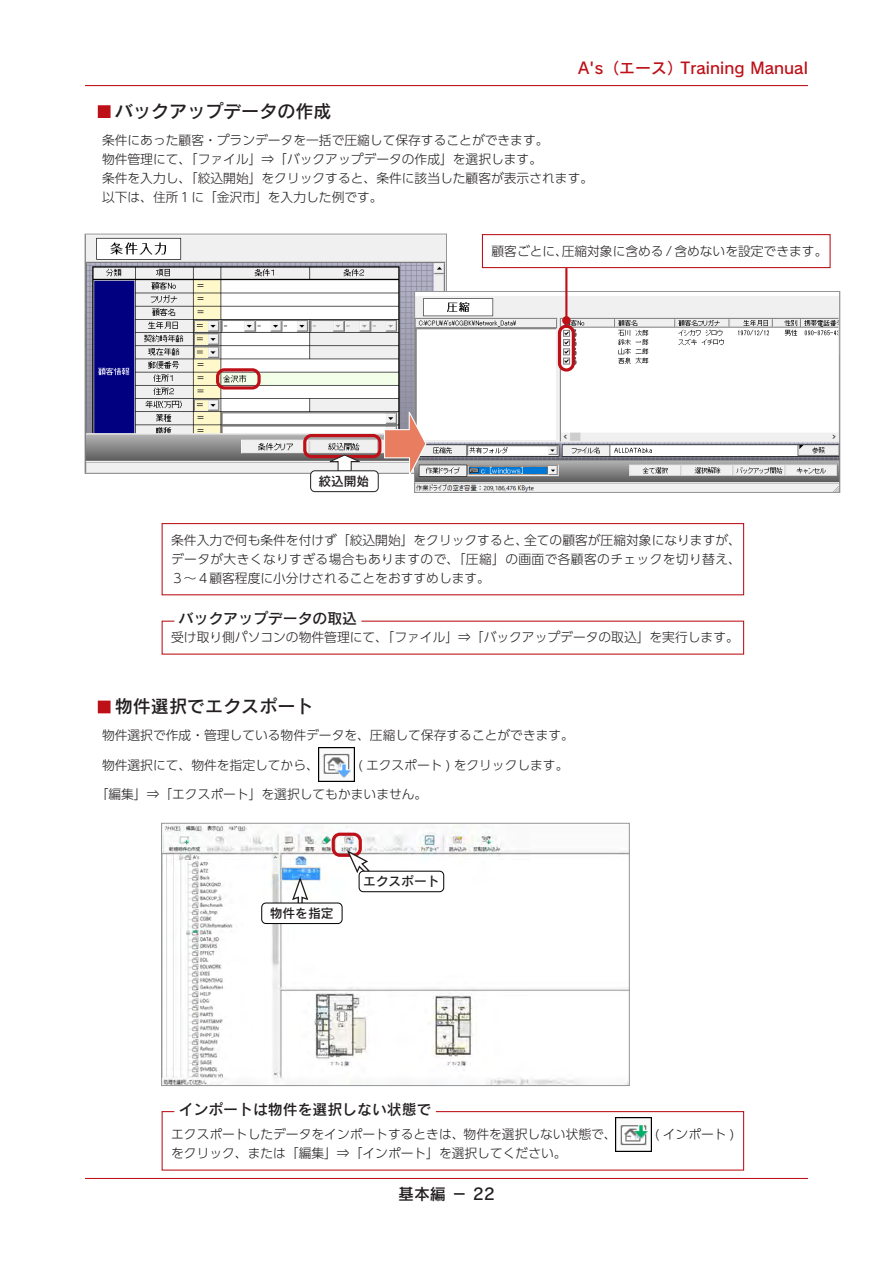
<style>
.page{position:relative;width:893px;height:1263px;background:#fff}
.page>*{position:absolute;margin:0;border:0;box-sizing:border-box;transform-origin:0 0}
.小見出し{font:18px "Rodin Pro N DB";color:#231f20}
.t1{font:15.9px "Rodin Pro N DB";color:#bd1018}
.t2{font:15.9px "Rodin Pro N DB";color:#231f20}
.参考上{font:14.85px "Rodin Pro N DB";color:#231f20}
.参考{font:300 12.75px/19.2px "UD Shin Go Pr 6 N";color:#231f20;text-align:justify}
.本文{font:300 12.75px "UD Shin Go Pr 6 N";color:#231f20}
.本文太字{font:12.75px "Rodin Pro N DB";color:#231f20}
</style>
<div class="page">
<hr style="left:85px;top:1178px;width:723px;height:1px;background:#bd1018">
<hr style="left:85px;top:85px;width:723px;height:1px;background:#bd1018">
<div style="left:98px;top:105px;width:234px;height:13px;background:#bd1018"></div>
<div style="left:111px;top:103px;width:225px;height:21px;background:#fff"></div>
<div style="left:98px;top:701px;width:216px;height:12px;background:#bd1018"></div>
<div style="left:111px;top:698px;width:207px;height:22px;background:#fff"></div>
<img style="left:319px;top:748px;width:36px;height:34px">
<img style="left:87px;top:236px;width:358px;height:235px">
<div style="left:85px;top:234px;width:362px;height:239px;border:1px solid #939598"></div>
<img style="left:416px;top:293px;width:422px;height:198px">
<div style="left:414px;top:291px;width:426px;height:202px;border:1px solid #939598"></div>
<div style="left:162px;top:523px;width:582px;height:72px;border:1px solid #bd1018"></div>
<img style="left:163px;top:825px;width:465px;height:259px">
<div style="left:161px;top:823px;width:469px;height:263px;border:1px solid #939598"></div>
<svg style="left:291px;top:877px;width:18px;height:26px"></svg>
<div style="left:262px;top:903px;width:80px;height:20px;background:#fff;border-radius:4px"></div>
<div style="left:261px;top:903px;width:81px;height:21px;border:1px solid #000;border-radius:4px"></div>
<div style="left:332px;top:833px;width:30px;height:24px;border:3px solid #bd1018;border-radius:7px"></div>
<svg style="left:345px;top:848px;width:26px;height:27px"></svg>
<div style="left:359px;top:871px;width:85px;height:21px;background:#fff;border-radius:4px"></div>
<div style="left:359px;top:871px;width:85px;height:21px;border:1px solid #000;border-radius:4px"></div>
<div style="left:216px;top:368px;width:45px;height:21px;border:3px solid #bd1018;border-radius:7px"></div>
<div style="left:303px;top:434px;width:78px;height:24px;border:3px solid #bd1018;border-radius:7px"></div>
<svg style="left:383px;top:408px;width:44px;height:72px"></svg>
<img style="left:616px;top:1118px;width:36px;height:33px">
<div style="left:162px;top:1111px;width:582px;height:59px;border:1px solid #bd1018"></div>
<div style="left:174px;top:1091px;width:262px;height:25px;background:#fff"></div>
<svg style="left:326px;top:454px;width:37px;height:17px"></svg>
<div style="left:310px;top:471px;width:68px;height:21px;border:1px solid #231f20;border-radius:4px"></div>
<div style="left:482px;top:234px;width:349px;height:34px;border:1px solid #bd1018"></div>
<div style="left:558px;top:325px;width:17px;height:47px;border:3px solid #bd1018;border-radius:7px"></div>
<hr style="left:565px;top:268px;width:2px;height:52px;background:#bd1018">
<div style="left:562px;top:316px;width:9px;height:9px;background:#bd1018;border-radius:50%"></div>
<p class="t1" style="left:578px;top:57px;width:231px">A's（エース）Training Manual</p>
<p class="小見出し" style="left:115px;top:99px;width:218px">バックアップデータの作成</p>
<p class="本文" style="left:102px;top:129px;width:448px">条件にあった顧客・プランデータを一括で圧縮して保存することができます。</p>
<p class="本文" style="left:102px;top:149px;width:442px">物件管理にて、「ファイル」⇒「バックアップデータの作成」を選択します。</p>
<p class="本文" style="left:102px;top:168px;width:493px">条件を入力し、「絞込開始」をクリックすると、条件に該当した顧客が表示されます。</p>
<p class="本文" style="left:102px;top:187px;width:282px">以下は、住所１に「金沢市」を入力した例です。</p>
<p class="本文太字" style="left:318px;top:473px;width:53px">絞込開始</p>
<p class="参考" style="left:491px;top:241px;width:337px">顧客ごとに、圧縮対象に含める / 含めないを設定できます。</p>
<p class="参考" style="left:171px;top:530px;width:571px">条件入力で何も条件を付けず「絞込開始」をクリックすると、全ての顧客が圧縮対象になりますが、データが大きくなりすぎる場合もありますので、「圧縮」の画面で各顧客のチェックを切り替え、３～４顧客程度に小分けされることをおすすめします。</p>
<p class="参考上" style="left:179px;top:609px;width:180px">バックアップデータの取込</p>
<p class="参考" style="left:171px;top:628px;width:569px">受け取り側パソコンの物件管理にて、「ファイル」⇒「バックアップデータの取込」を実行します。</p>
<p class="小見出し" style="left:115px;top:695px;width:200px">物件選択でエクスポート</p>
<p class="本文" style="left:102px;top:725px;width:473px">物件選択で作成・管理している物件データを、圧縮して保存することができます。</p>
<p class="本文" style="left:102px;top:754px;width:218px">物件選択にて、物件を指定してから、</p>
<p class="本文" style="left:358px;top:754px;width:212px">( エクスポート ) をクリックします。</p>
<p class="本文" style="left:96px;top:784px;width:333px">「編集」⇒「エクスポート」を選択してもかまいません。</p>
<p class="本文太字" style="left:270px;top:905px;width:65px">物件を指定</p>
<p class="本文太字" style="left:363px;top:873px;width:78px">エクスポート</p>
<p class="参考上" style="left:179px;top:1099px;width:254px">インポートは物件を選択しない状態で</p>
<p class="参考" style="left:171px;top:1124px;width:447px">エクスポートしたデータをインポートするときは、物件を選択しない状態で、</p>
<p class="参考" style="left:655px;top:1124px;width:81px">( インポート )</p>
<p class="参考" style="left:171px;top:1143px;width:397px">をクリック、または「編集」⇒「インポート」を選択してください。</p>
<p class="t2" style="left:398px;top:1184px;width:98px">基本編 － 22</p>
</div>
